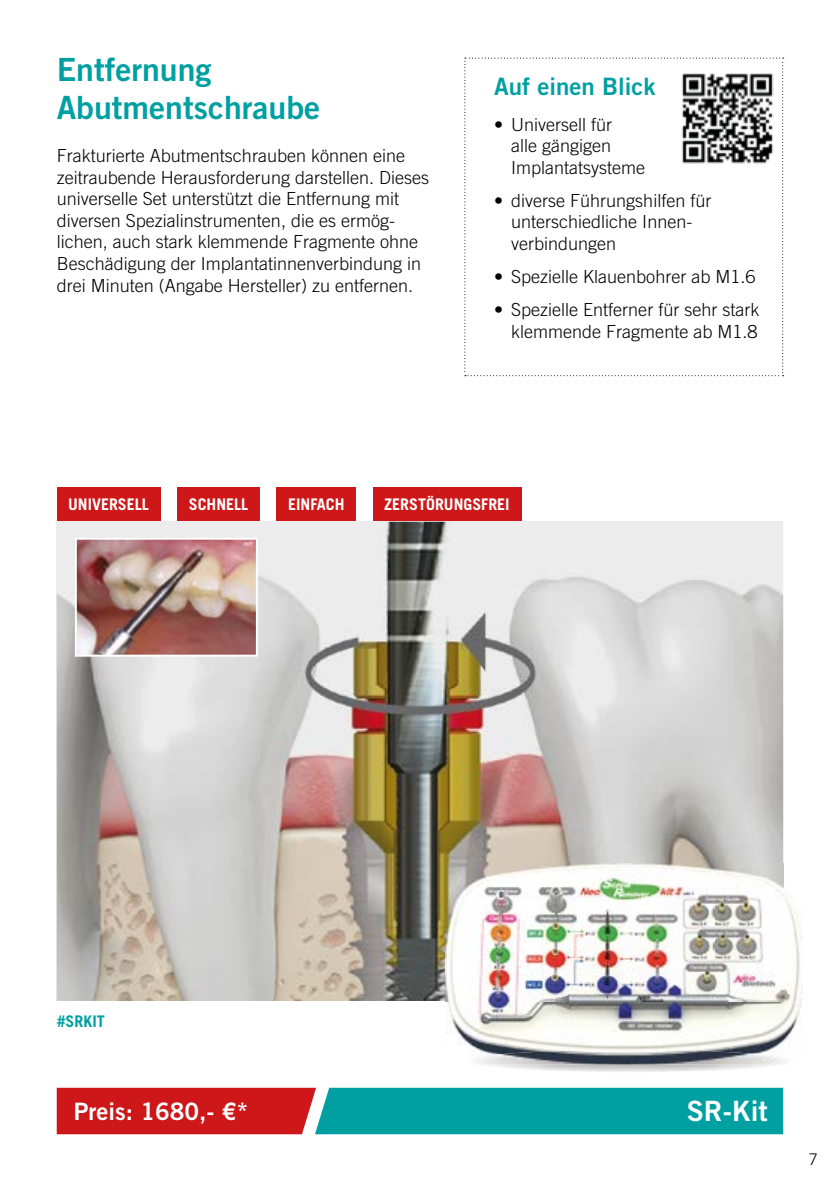
<style>
.page{position:relative;width:840px;height:1191px;background:#fff}
.page>*{position:absolute;margin:0;border:0;box-sizing:border-box;transform-origin:0 0}
.t1{font:32px/38.4px "Trade Gothic LT Std Bd 2";color:#00a0a2}
.t2{font:28px "Trade Gothic LT Std Bd 2";color:#fff}
.t3{font:24px "Trade Gothic LT Std Bd 2";color:#fff}
.t4{font:24px "Trade Gothic LT Std Bd 2";color:#00a0a2}
.t5{font:300 18px/21.6px "Trade Gothic LT Std";color:#000}
.t6{font:700 16px "Trade Gothic LT Std";color:#fff}
.t7{font:700 16px "Trade Gothic LT Std";color:#00a0a2}
.t8{font:300 16px "Trade Gothic LT Std";color:#000}
</style>
<div class="page">
<svg style="left:57px;top:1087px;width:725px;height:47px;background:#4e7476"></svg>
<div style="left:57px;top:487px;width:103px;height:35px;background:#cd1719"></div>
<div style="left:177px;top:487px;width:83px;height:35px;background:#cd1719"></div>
<div style="left:277px;top:487px;width:78px;height:35px;background:#cd1719"></div>
<div style="left:372px;top:487px;width:149px;height:35px;background:#cd1719"></div>
<img style="left:57px;top:522px;width:725px;height:479px">
<img style="left:731px;top:864px;width:71px;height:186px">
<img style="left:445px;top:1001px;width:286px;height:49px">
<img style="left:445px;top:864px;width:337px;height:137px">
<img style="left:476px;top:1050px;width:309px;height:14px">
<svg style="left:464px;top:58px;width:319px;height:318px"></svg>
<img style="left:680px;top:71px;width:93px;height:93px">
<img style="left:78px;top:540px;width:177px;height:113px">
<div style="left:75px;top:537px;width:183px;height:119px;border:2px solid #fff"></div>
<h1 class="t1" style="left:57px;top:50px;width:265px">Entfernung<br>Abutmentschraube</h1>
<p class="t5" style="left:57px;top:145px;width:374px">Frakturierte Abutmentschrauben können eine zeitraubende Herausforderung darstellen. Dieses universelle Set unterstützt die Entfernung mit diversen Spezialinstrumenten, die es ermög&shy;lichen, auch stark klemmende Fragmente ohne Beschädigung der Implantatinnenverbindung in drei Minuten (Angabe Hersteller) zu entfernen.</p>
<h3 class="t4" style="left:494px;top:72px;width:163px">Auf einen Blick</h3>
<p class="t5" style="left:511px;top:113px;width:135px;text-indent:-17px">• Universell für<br>alle gängigen<br>Implantatsysteme</p>
<p class="t5" style="left:511px;top:189px;width:202px;text-indent:-17px">• diverse Führungshilfen für unterschiedliche Innen&shy;verbindungen</p>
<p class="t5" style="left:494px;top:265px;width:263px">• Spezielle Klauenbohrer ab M1.6</p>
<p class="t5" style="left:494px;top:298px;width:267px;text-align:right">• Spezielle Entferner für sehr stark klemmende Fragmente ab M1.8</p>
<p class="t6" style="left:68px;top:495px;width:82px">UNIVERSELL</p>
<p class="t6" style="left:189px;top:495px;width:61px">SCHNELL</p>
<p class="t6" style="left:288px;top:495px;width:58px">EINFACH</p>
<p class="t6" style="left:384px;top:495px;width:127px">ZERSTÖRUNGSFREI</p>
<p class="t7" style="left:57px;top:1011px;width:50px">#SRKIT</p>
<h3 class="t3" style="left:74px;top:1096px;width:176px">Preis: 1680,- €*</h3>
<h2 class="t2" style="left:686px;top:1093px;width:82px">SR-Kit</h2>
<p class="t8" style="left:808px;top:1150px;width:10px">7</p>
</div>
